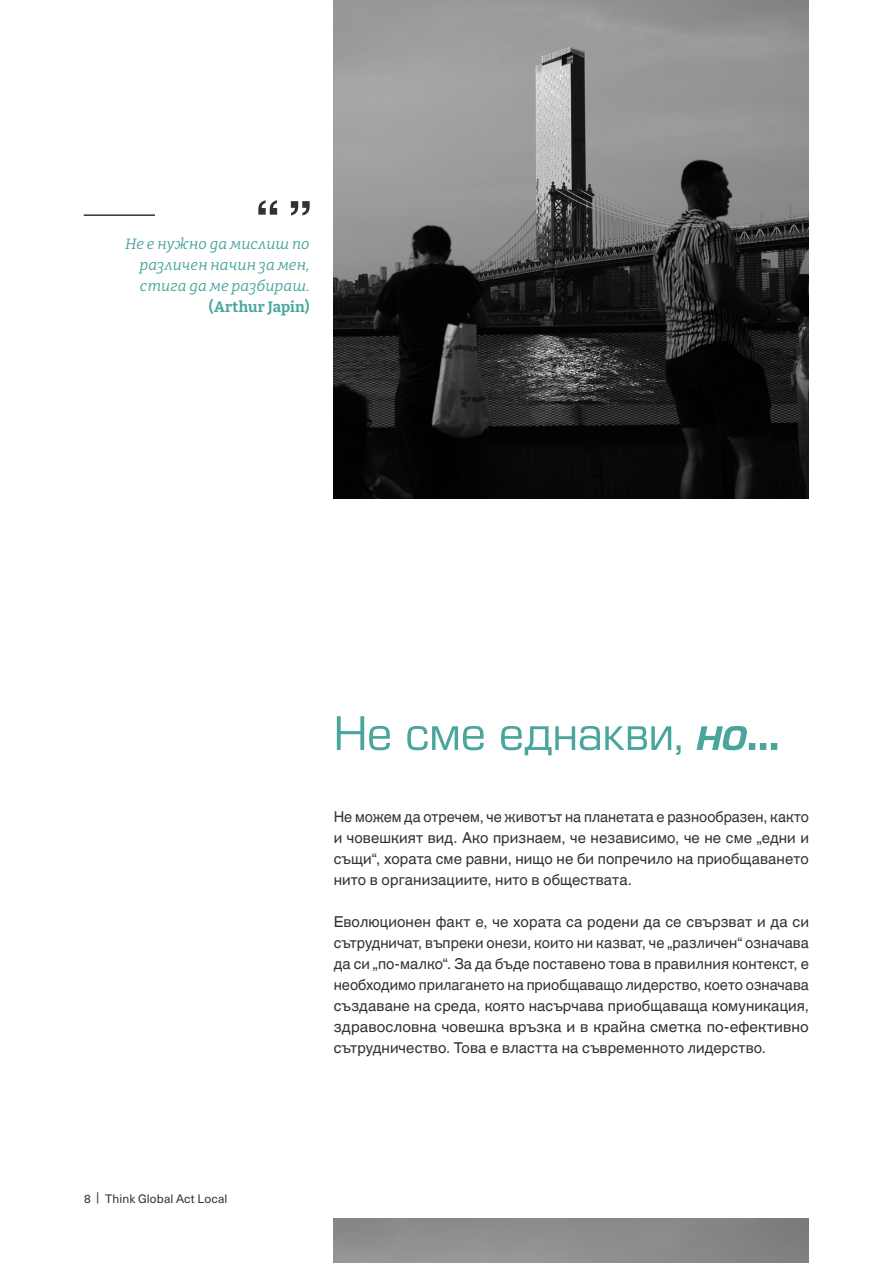
<style>
.page{position:relative;width:893px;height:1263px;background:#fff}
.page>*{position:absolute;margin:0;border:0;box-sizing:border-box;transform-origin:0 0}
.t1{font:50.7px "Eurostile";letter-spacing:-.01em;color:#4aa69d}
.t2{font:15px/21px "Helvetica World";letter-spacing:.005em;color:#323232;text-align:justify}
.t3{font:italic 15px/21px "Bitter";letter-spacing:.005em;color:#4aa69d;text-align:justify}
.t4{font:700 15px "Bitter";letter-spacing:.015em;color:#4aa69d}
.t5{font:12px "Neue Haas Unica W1 G";letter-spacing:.01em;color:#323232}
.s1{font-weight:700;font-style:italic}
.s2{font-family:"Eurostile Hea"}
</style>
<div class="page">
<img style="left:334px;top:0;width:475px;height:498px">
<svg style="left:258px;top:200px;width:19px;height:15px"></svg>
<svg style="left:291px;top:201px;width:19px;height:14px"></svg>
<hr style="left:84px;top:214px;width:71px;height:2px;background:#323232">
<p class="t3" style="left:139px;top:233px;width:172px;text-indent:-14px">Не е нужно да мислиш по различен начин за мен, стига да ме разбираш.</p>
<p class="t4" style="left:209px;top:298px;width:102px">(Arthur Japin)</p>
<p class="t5" style="left:84px;top:1190px;width:145px">8 | Think Global Act Local</p>
<h1 class="t1" style="left:334px;top:699px;width:447px">Не сме еднакви, <span class="s1">но</span><span class="s2">…</span></h1>
<p class="t2" style="left:334px;top:806px;width:477px">Не можем да отречем, че животът на планетата е разнообразен, както и човешкият вид. Ако признаем, че независимо, че не сме „едни и същи“, хората сме равни, нищо не би попречило на приобщаването нито в организациите, нито в обществата.</p>
<p class="t2" style="left:334px;top:911px;width:477px">Еволюционен факт е, че хората са родени да се свързват и да си сътрудничат, въпреки онези, които ни казват, че „различен“ означава да си „по-малко“. За да бъде поставено това в правилния контекст, е необходимо прилагането на приобщаващо лидерство, което означава създаване на среда, която насърчава приобщаваща комуникация, здравословна човешка връзка и в крайна сметка по-ефективно сътрудничество. Това е властта на съвременното лидерство.</p>
</div>
